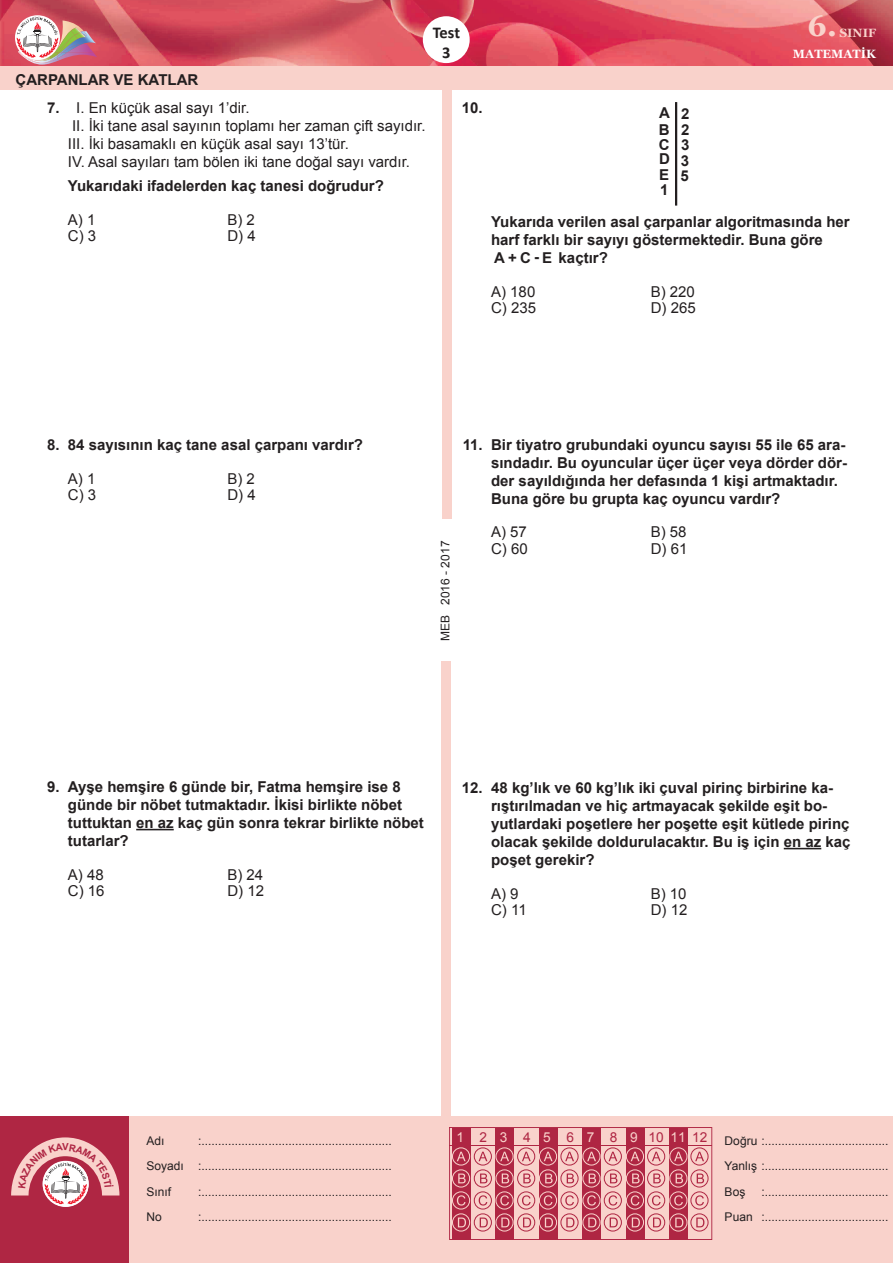
<style>
.page{position:relative;width:893px;height:1263px;background:#fff}
.page>*{position:absolute;margin:0;border:0;box-sizing:border-box;transform-origin:0 0}
.t1{font:700 30px "Georgia";color:#f9d2cb}
.t2{font:700 16.5px "Calibri";color:#231f20}
.SORU_CÜMLESİ{font:700 15px/18px "Arial";color:#231f20}
.MADDELİ2_REGULAR{font:15px "Arial";color:#231f20}
.CEVAP_SERBEST{font:15px "Arial";color:#231f20}
.t3{font:13.65px "Arial";color:#af2643}
.t4{font:12px/25.5px "Arial";color:#231f20}
.t5{font:700 12px "Georgia";color:#fff}
.t6{font:700 12px "Georgia";color:#f9d2cb}
.s1{font-weight:700}
.s2{color:#f9d2cb}
</style>
<div class="page">
<img style="left:0;top:0;width:892px;height:66px">
<div style="left:442px;top:662px;width:9px;height:476px;background:#f9d2cb"></div>
<div style="left:0;top:1116px;width:129px;height:147px;background:#af2643"></div>
<div style="left:129px;top:1116px;width:764px;height:147px;background:#f9d2cb"></div>
<div style="left:442px;top:90px;width:9px;height:428px;background:#f9d2cb"></div>
<svg style="left:449px;top:1127px;width:263px;height:113px"></svg>
<div style="left:0;top:66px;width:893px;height:24px;background:#f9d2cb"></div>
<div style="left:423px;top:16px;width:47px;height:47px;background:#fff;border-radius:50%"></div>
<img style="left:18px;top:60px;width:42px;height:5px">
<img style="left:58px;top:52px;width:39px;height:9px">
<img style="left:87px;top:31px;width:9px;height:21px">
<img style="left:19px;top:60px;width:39px;height:3px">
<svg style="left:16px;top:17px;width:71px;height:43px"></svg>
<hr style="left:136px;top:829px;width:38px;height:1px;background:#231f20">
<hr style="left:784px;top:848px;width:37px;height:1px;background:#231f20">
<hr style="left:675px;top:102px;width:2px;height:104px;background:#231f20">
<svg style="left:11px;top:1137px;width:108px;height:67px"></svg>
<p class="t2" style="left:433px;top:22px;width:29px">Test</p>
<h1 class="t1" style="left:808px;top:7px;width:31px">6.</h1>
<p class="t6" style="left:839px;top:25px;width:38px">SINIF</p>
<p class="SORU_CÜMLESİ" style="left:16px;top:72px;width:184px">ÇARPANLAR VE KATLAR</p>
<p class="MADDELİ2_REGULAR" style="left:47px;top:98px;width:204px"><span class="s1">7.</span> I. En küçük asal sayı 1’dir.</p>
<p class="MADDELİ2_REGULAR" style="left:72px;top:116px;width:355px">II. İki tane asal sayının toplamı her zaman çift sayıdır.</p>
<p class="MADDELİ2_REGULAR" style="left:68px;top:134px;width:282px">III. İki basamaklı en küçük asal sayı 13’tür.</p>
<p class="MADDELİ2_REGULAR" style="left:68px;top:152px;width:344px">IV. Asal sayıları tam bölen iki tane doğal sayı vardır.</p>
<p class="SORU_CÜMLESİ" style="left:68px;top:178px;width:317px">Yukarıdaki ifadelerden kaç tanesi doğrudur?</p>
<p class="CEVAP_SERBEST" style="left:68px;top:210px;width:29px">A) 1</p>
<p class="CEVAP_SERBEST" style="left:227px;top:210px;width:29px">B) 2</p>
<p class="CEVAP_SERBEST" style="left:68px;top:226px;width:30px">C) 3</p>
<p class="CEVAP_SERBEST" style="left:227px;top:226px;width:30px">D) 4</p>
<p class="t2" style="left:442px;top:42px;width:10px">3</p>
<p class="t5" style="left:793px;top:46px;width:84px">MATEMATİK</p>
<p class="SORU_CÜMLESİ" style="left:462px;top:99px;width:22px">10.</p>
<p class="SORU_CÜMLESİ" style="left:680px;top:106px;width:11px;line-height:15.8px;text-align:justify;text-indent:-21px">A 2<br>2<br>3<br>3<br>5</p>
<p class="SORU_CÜMLESİ" style="left:660px;top:181px;width:10px">1</p>
<p class="SORU_CÜMLESİ" style="left:659px;top:123px;width:13px;line-height:14.4px;text-align:justify">B C D</p>
<p class="SORU_CÜMLESİ" style="left:659px;top:166px;width:12px">E</p>
<p class="SORU_CÜMLESİ" style="left:491px;top:214px;width:360px">Yukarıda verilen asal çarpanlar algoritmasında her harf farklı bir sayıyı göstermektedir. Buna göre</p>
<p class="SORU_CÜMLESİ" style="left:494px;top:250px;width:38px">A C</p>
<p class="SORU_CÜMLESİ" style="left:508px;top:250px;width:101px">+ - E kaçtır?</p>
<p class="CEVAP_SERBEST" style="left:491px;top:282px;width:46px">A) 180</p>
<p class="CEVAP_SERBEST" style="left:651px;top:282px;width:46px">B) 220</p>
<p class="CEVAP_SERBEST" style="left:491px;top:298px;width:47px">C) 235</p>
<p class="CEVAP_SERBEST" style="left:651px;top:298px;width:47px">D) 265</p>
<p class="SORU_CÜMLESİ" style="left:47px;top:437px;width:317px">8. 84 sayısının kaç tane asal çarpanı vardır?</p>
<p class="CEVAP_SERBEST" style="left:68px;top:469px;width:29px">A) 1</p>
<p class="CEVAP_SERBEST" style="left:227px;top:469px;width:29px">B) 2</p>
<p class="CEVAP_SERBEST" style="left:68px;top:485px;width:30px">C) 3</p>
<p class="CEVAP_SERBEST" style="left:227px;top:485px;width:30px">D) 4</p>
<p class="t4" style="left:433px;top:641px;width:102px;rotate:-90deg">MEB 2016 - 2017</p>
<p class="SORU_CÜMLESİ" style="left:491px;top:436px;width:357px;text-indent:-28px">11. Bir tiyatro grubundaki oyuncu sayısı 55 ile 65 ara&shy;sındadır. Bu oyuncular üçer üçer veya dörder dör&shy;der sayıldığında her defasında 1 kişi artmaktadır.<br>Buna göre bu grupta kaç oyuncu vardır?</p>
<p class="CEVAP_SERBEST" style="left:491px;top:522px;width:37px">A) 57</p>
<p class="CEVAP_SERBEST" style="left:651px;top:522px;width:37px">B) 58</p>
<p class="CEVAP_SERBEST" style="left:491px;top:539px;width:38px">C) 60</p>
<p class="CEVAP_SERBEST" style="left:651px;top:539px;width:38px">D) 61</p>
<p class="SORU_CÜMLESİ" style="left:68px;top:778px;width:357px;text-indent:-21px">9. Ayşe hemşire 6 günde bir, Fatma hemşire ise 8 günde bir nöbet tutmaktadır. İkisi birlikte nöbet tuttuktan en az kaç gün sonra tekrar birlikte nöbet tutarlar?</p>
<p class="CEVAP_SERBEST" style="left:68px;top:864px;width:37px">A) 48</p>
<p class="CEVAP_SERBEST" style="left:227px;top:864px;width:37px">B) 24</p>
<p class="CEVAP_SERBEST" style="left:68px;top:881px;width:38px">C) 16</p>
<p class="CEVAP_SERBEST" style="left:227px;top:881px;width:38px">D) 12</p>
<p class="SORU_CÜMLESİ" style="left:491px;top:779px;width:361px;text-indent:-29px">12. 48 kg’lık ve 60 kg’lık iki çuval pirinç birbirine ka&shy;rıştırılmadan ve hiç artmayacak şekilde eşit bo&shy;yutlardaki poşetlere her poşette eşit kütlede pirinç olacak şekilde doldurulacaktır. Bu iş için en az kaç poşet gerekir?</p>
<p class="CEVAP_SERBEST" style="left:491px;top:883px;width:29px">A) 9</p>
<p class="CEVAP_SERBEST" style="left:651px;top:883px;width:37px">B) 10</p>
<p class="CEVAP_SERBEST" style="left:491px;top:900px;width:37px">C) 11</p>
<p class="CEVAP_SERBEST" style="left:651px;top:900px;width:38px">D) 12</p>
<p class="t3" style="left:456px;top:1128px;width:252px"><span class="s2">1</span> 2 <span class="s2">3</span> 4 <span class="s2">5</span> 6 <span class="s2">7</span> 8 <span class="s2">9</span> 10 <span class="s2">11</span> 12</p>
<p class="t4" style="left:146px;top:1128px;width:39px">Adı<br>Soyadı<br>Sınıf<br>No</p>
<p class="t4" style="left:198px;top:1128px;width:195px;text-align:justify">:......................................................... :......................................................... :......................................................... :.........................................................</p>
<p class="t4" style="left:725px;top:1128px;width:165px">Doğru :.....................................<br>Yanlış :.....................................<br>Boş<br>Puan</p>
<p class="t4" style="left:762px;top:1179px;width:128px">:..................................... :.....................................</p>
</div>
